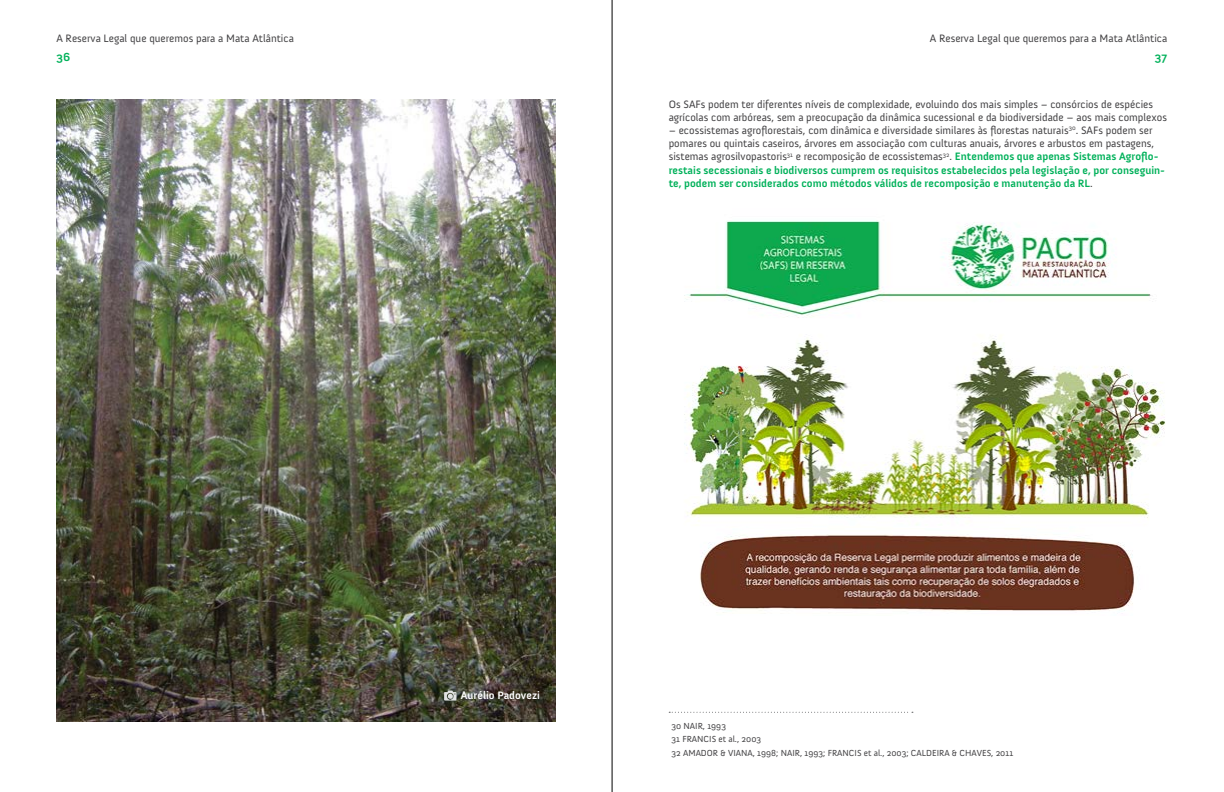
<style>
.page{position:relative;width:1224px;height:792px;background:#fff}
.page>*{position:absolute;margin:0;border:0;box-sizing:border-box;transform-origin:0 0}
.t1{font:700 12px "Anivers";color:#00b15a}
.t2{font:11px/13.2px "Anivers";color:#414042}
.t3{font:700 11px "Anivers";color:#fff}
.t4{font:9px/13.6px "Anivers";color:#414042}
.s1{font-style:italic}
.s2{font-weight:700;color:#00b15a}
</style>
<div class="page">
<img style="left:684px;top:221px;width:482px;height:392px">
<svg style="left:669px;top:712px;width:244px;height:1px"></svg>
<img style="left:56px;top:99px;width:499px;height:622px">
<svg style="left:444px;top:691px;width:12px;height:10px"></svg>
<hr style="left:612px;top:0;width:1px;height:792px;background:#000">
<p class="t2" style="left:56px;top:32px;width:239px">A Reserva Legal que queremos para a Mata Atlântica</p>
<p class="t2" style="left:930px;top:32px;width:239px">A Reserva Legal que queremos para a Mata Atlântica</p>
<p class="t1" style="left:56px;top:51px;width:15px">36</p>
<p class="t1" style="left:1155px;top:51px;width:14px">37</p>
<p class="t2" style="left:669px;top:97px;width:500px">Os SAFs podem ter diferentes níveis de complexidade, evoluindo dos mais simples <span class="s1">–</span> consórcios de espécies agrícolas com arbóreas, sem a preocupação da dinâmica sucessional e da biodiversidade – aos mais complexos</p>
<p class="t2" style="left:669px;top:124px;width:498px">– ecossistemas agroflorestais, com dinâmica e diversidade similares às florestas naturais<sup>30</sup>. SAFs podem ser pomares ou quintais caseiros, árvores em associação com culturas anuais, árvores e arbustos em pastagens, sistemas agrosilvopastoris<sup>31</sup> e recomposição de ecossistemas<sup>32</sup>. <span class="s2">Entendemos que apenas Sistemas Agroflo&shy;restais secessionais e biodiversos cumprem os requisitos estabelecidos pela legislação e, por conseguin&shy;te, podem ser considerados como métodos válidos de recomposição e manutenção da RL</span>.</p>
<p class="t3" style="left:461px;top:689px;width:81px">Aurélio Padovezi</p>
<p class="t4" style="left:672px;top:719px;width:343px">30 NAIR, 1993<br>31 FRANCIS et al., 2003<br>32 AMADOR &amp; VIANA, 1998; NAIR, 1993; FRANCIS et al., 2003; CALDEIRA &amp; CHAVES, 2011</p>
</div>
